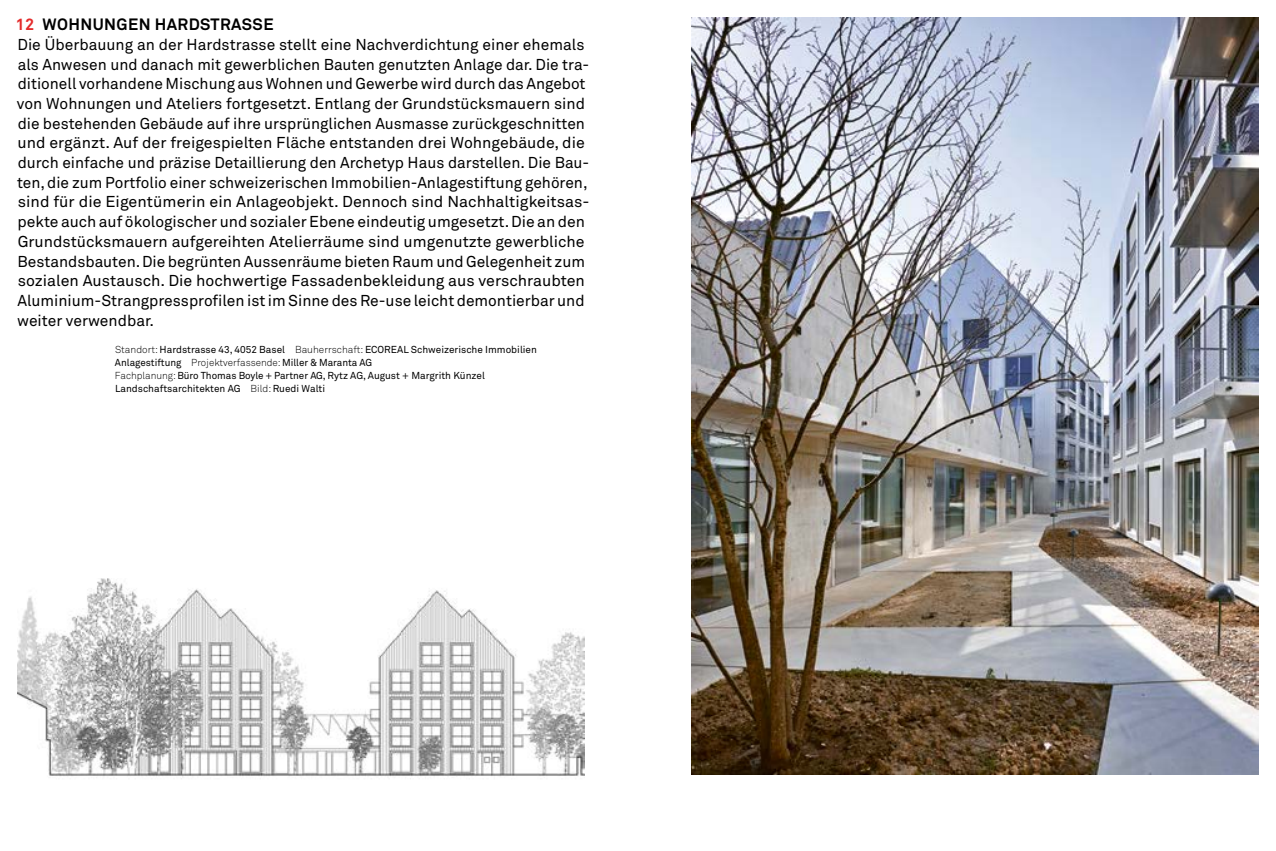
<style>
.page{position:relative;width:1276px;height:851px;background:#fff}
.page>*{position:absolute;margin:0;border:0;box-sizing:border-box;transform-origin:0 0}
.t1{font:700 16.25px "Akkurat";letter-spacing:.025em;color:#000}
.t2{font:15.62px/19.8px "Akkurat";color:#000}
.t3{font:10px/13.1px "Akkurat";color:#000}
.s1{color:#e42b2b}
.s2{font-weight:300}
</style>
<div class="page">
<img style="left:691px;top:18px;width:567px;height:756px">
<img style="left:18px;top:579px;width:567px;height:200px">
<p class="t1" style="left:15px;top:14px;width:260px"><span class="s1">12</span> WOHNUNGEN HARDSTRASSE</p>
<p class="t2" style="left:17px;top:35px;width:574px">Die Überbauung an der Hardstrasse stellt eine Nachverdichtung einer ehemals als Anwesen und danach mit gewerblichen Bauten genutzten Anlage dar. Die tra&shy;ditionell vorhandene Mischung aus Wohnen und Gewerbe wird durch das Angebot von Wohnungen und Ateliers fortgesetzt. Entlang der Grundstücksmauern sind die bestehenden Gebäude auf ihre ursprünglichen Ausmasse zurückgeschnitten und ergänzt. Auf der freigespielten Fläche entstanden drei Wohngebäude, die durch einfache und präzise Detaillierung den Archetyp Haus darstellen. Die Bau&shy;ten, die zum Portfolio einer schweizerischen Immobilien-Anlagestiftung gehören, sind für die Eigentümerin ein Anlageobjekt. Dennoch sind Nachhaltigkeitsas&shy;pekte auch auf ökologischer und sozialer Ebene eindeutig umgesetzt. Die an den Grundstücksmauern aufgereihten Atelierräume sind umgenutzte gewerbliche Bestandsbauten. Die begrünten Aussenräume bieten Raum und Gelegenheit zum sozialen Austausch. Die hochwertige Fassadenbekleidung aus verschraubten Aluminium-Strangpressprofilen ist im Sinne des Re-use leicht demontierbar und weiter verwendbar.</p>
<p class="t3" style="left:115px;top:343px;width:423px"><span class="s2">Standort:</span> Hardstrasse 43, 4052 Basel <span class="s2">Bauherrschaft:</span> ECOREAL Schweizerische Immobilien Anlagestiftung <span class="s2">Projektverfassende:</span> Miller &amp; Maranta AG<br><span class="s2">Fachplanung:</span> Büro Thomas Boyle + Partner AG, Rytz AG, August + Margrith Künzel Landschaftsarchitekten AG <span class="s2">Bild:</span> Ruedi Walti</p>
</div>
